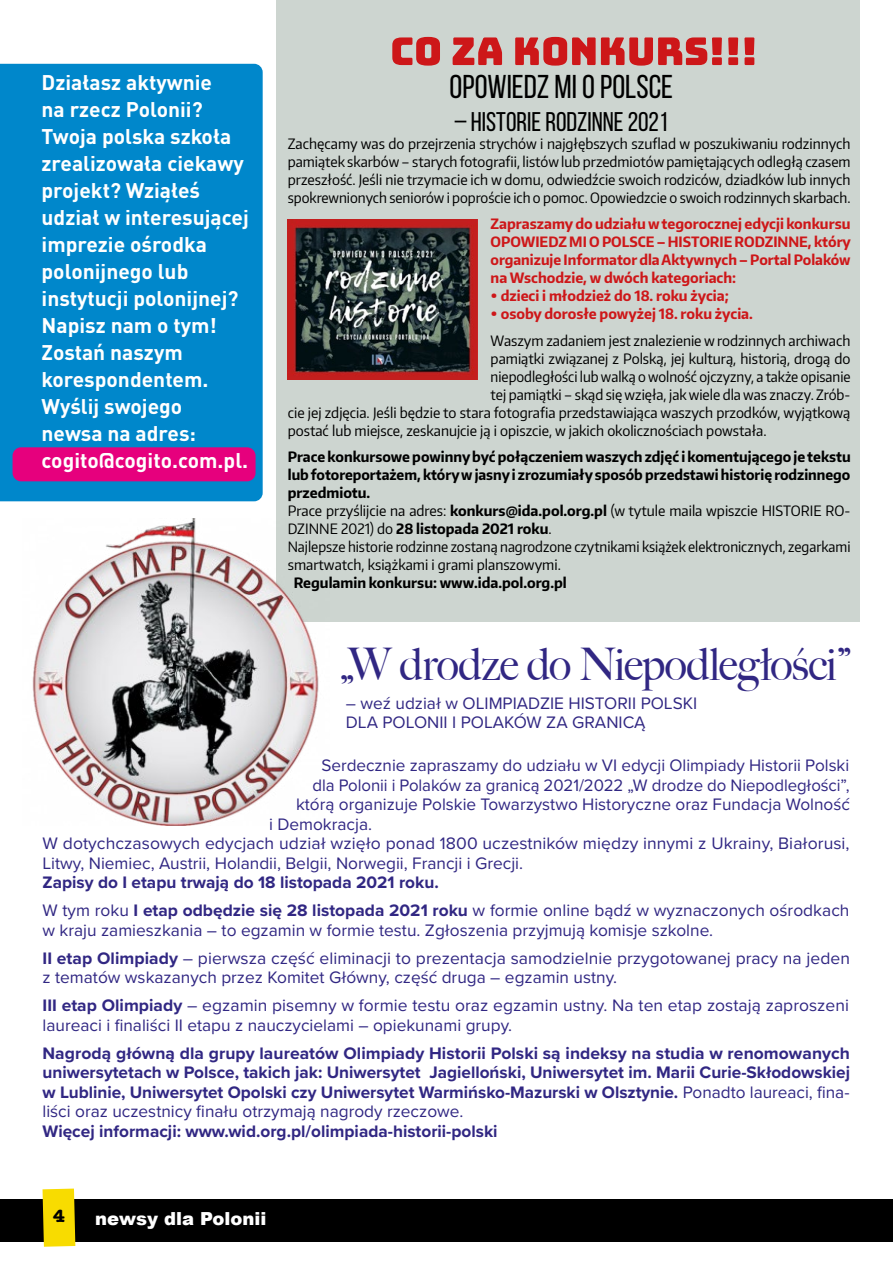
<style>
.page{position:relative;width:893px;height:1263px;background:#fff}
.page>*{position:absolute;margin:0;border:0;box-sizing:border-box;transform-origin:0 0}
.t1{font:500 45px "Big Caslon";letter-spacing:-.015em;color:#312783;scale:.96 1}
.t2{font:33px "Bebas Neue";color:#000}
.t3{font:27px "Bebas Neue";color:#000}
.t4{font:700 21px/27px "DIN Pro";color:#fff}
.t5{font:900 18px "Arial";color:#fff}
.t6{font:700 18px "American Typewriter";color:#000}
.t7{font:17.25px/28px "Proxima Nova";color:#312783}
.t8{font:700 17.25px/19.5px "Proxima Nova";color:#312783}
.t9{font:14.25px/18px "Encode Sans Narrow";color:#000;text-align:justify}
.t10{font:700 14.25px/18px "Encode Sans Narrow";color:#000}
.t11{font:700 14.25px/18px "Encode Sans Narrow";color:#cd1719;text-align:justify}
.s1{font-size:20.25px}
.s2{font-weight:700;font-size:20.25px;color:#cd1719}
.s3{font-weight:700;color:#cd1719}
.s4{font-weight:400}
.s5{font-weight:700}
</style>
<div class="page">
<div style="left:276px;top:0;width:584px;height:621px;background:#cdd5d0"></div>
<img style="left:32px;top:518px;width:297px;height:307px">
<img style="left:288px;top:220px;width:190px;height:159px">
<div style="left:0;top:64px;width:263px;height:437px;background:#0087cb"></div>
<div style="left:13px;top:447px;width:243px;height:34px;background:#e6007d;border-radius:9px"></div>
<svg style="left:392px;top:37px;width:362px;height:29px"></svg>
<div style="left:0;top:1199px;width:893px;height:43px;background:#000"></div>
<svg style="left:43px;top:1188px;width:32px;height:59px"></svg>
<p class="t4" style="left:42px;top:66px;width:209px">Działasz aktywnie<br>na rzecz Polonii?<br>Twoja polska szkoła zrealizowała ciekawy projekt? Wziąłeś udział w interesującej imprezie ośrodka polonijnego lub instytucji polonijnej?<br>Napisz nam o tym!<br>Zostań naszym korespondentem.<br>Wyślij swojego<br>newsa na adres: cogito@cogito.com.pl.</p>
<h2 class="t2" style="left:449px;top:69px;width:225px">OPOWIEDZ MI O POLSCE</h2>
<h3 class="t3" style="left:454px;top:107px;width:215px">– HISTORIE RODZINNE 2021</h3>
<p class="t9" style="left:288px;top:134px;width:564px">Zachęcamy was do przejrzenia strychów i najgłębszych szuflad w poszukiwaniu rodzinnych pamiątek skarbów – starych fotografii, listów lub przedmiotów pamiętających odległą czasem przeszłość. Jeśli nie trzymacie ich w domu, odwiedźcie swoich rodziców, dziadków lub innych spokrewnionych seniorów i poproście ich o pomoc. Opowiedzcie o swoich rodzinnych skarbach.</p>
<p class="t11" style="left:491px;top:214px;width:362px">Zapraszamy do udziału w tegorocznej edycji konkursu OPOWIEDZ MI O POLSCE – HISTORIE RODZINNE, który organizuje Informator dla Aktywnych – Portal Polaków na Wschodzie, w dwóch kategoriach:</p>
<p class="t11" style="left:491px;top:286px;width:240px"><span class="s1">•</span> dzieci i młodzież do 18. roku życia;</p>
<p class="t9" style="left:491px;top:300px;width:361px;line-height:26.5px"><span class="s2">•</span> <span class="s3">osoby dorosłe powyżej 18. roku życia.<br></span>Waszym zadaniem jest znalezienie w rodzinnych archiwach</p>
<p class="t9" style="left:491px;top:349px;width:361px">pamiątki związanej z Polską, jej kulturą, historią, drogą do</p>
<p class="t9" style="left:491px;top:367px;width:361px">niepodległości lub walką o wolność ojczyzny, a także opisanie</p>
<p class="t9" style="left:491px;top:385px;width:361px">tej pamiątki – skąd się wzięła, jak wiele dla was znaczy. Zrób-</p>
<p class="t9" style="left:288px;top:403px;width:564px">cie jej zdjęcia. Jeśli będzie to stara fotografia przedstawiająca waszych przodków, wyjątkową</p>
<p class="t9" style="left:288px;top:421px;width:480px">postać lub miejsce, zeskanujcie ją i opiszcie, w jakich okolicznościach powstała.</p>
<p class="t10" style="left:288px;top:447px;width:564px">Prace konkursowe powinny być połączeniem waszych zdjęć i komentującego je tekstu lub fotoreportażem, który w jasny i zrozumiały sposób przedstawi historię rodzinnego przedmiotu.<br><span class="s4">Prace przyślijcie na adres:</span> konkurs@ida.pol.org.pl <span class="s4">(w tytule maila wpiszcie HISTORIE RO-DZINNE 2021) do</span> 28 listopada 2021 roku<span class="s4">.<br>Najlepsze historie rodzinne zostaną nagrodzone czytnikami książek elektronicznych, zegarkami smartwatch, książkami i grami planszowymi.</span></p>
<p class="t10" style="left:294px;top:573px;width:274px">Regulamin konkursu: www.ida.pol.org.pl</p>
<h1 class="t1" style="left:341px;top:627px;width:531px">„W drodze do Niepodległości”</h1>
<p class="t7" style="left:346px;top:693px;width:353px;line-height:19.5px">– weź udział w OLIMPIADZIE HISTORII POLSKI<br>DLA POLONII I POLAKÓW ZA GRANICĄ</p>
<p class="t7" style="left:322px;top:751px;width:529px">Serdecznie zapraszamy do udziału w VI edycji Olimpiady Historii Polski</p>
<p class="t7" style="left:313px;top:770px;width:538px">dla Polonii i Polaków za granicą 2021/2022 „W drodze do Niepodległości”,</p>
<p class="t7" style="left:296px;top:790px;width:555px">którą organizuje Polskie Towarzystwo Historyczne oraz Fundacja Wolność</p>
<p class="t7" style="left:269px;top:809px;width:105px">i Demokracja.</p>
<p class="t7" style="left:43px;top:829px;width:809px">W dotychczasowych edycjach udział wzięło ponad 1800 uczestników między innymi z Ukrainy, Białorusi,</p>
<p class="t7" style="left:43px;top:848px;width:482px">Litwy, Niemiec, Austrii, Holandii, Belgii, Norwegii, Francji i Grecji.</p>
<p class="t8" style="left:43px;top:868px;width:808px;line-height:28px">Zapisy do I etapu trwają do 18 listopada 2021 roku.<br><span class="s4">W tym roku</span> I etap odbędzie się 28 listopada 2021 roku <span class="s4">w formie online bądź w wyznaczonych ośrodkach</span></p>
<p class="t7" style="left:43px;top:915px;width:809px">w kraju zamieszkania – to egzamin w formie testu. Zgłoszenia przyjmują komisje szkolne.<br><span class="s5">II etap Olimpiady</span> – pierwsza część eliminacji to prezentacja samodzielnie przygotowanej pracy na jeden</p>
<p class="t7" style="left:43px;top:963px;width:808px">z tematów wskazanych przez Komitet Główny, część druga – egzamin ustny.<br><span class="s5">III etap Olimpiady</span> – egzamin pisemny w formie testu oraz egzamin ustny. Na ten etap zostają zaproszeni</p>
<p class="t7" style="left:43px;top:1010px;width:471px">laureaci i finaliści II etapu z nauczycielami – opiekunami grupy.</p>
<p class="t8" style="left:43px;top:1043px;width:809px;text-align:justify">Nagrodą główną dla grupy laureatów Olimpiady Historii Polski są indeksy na studia w renomowanych uniwersytetach w Polsce, takich jak: Uniwersytet Jagielloński, Uniwersytet im. Marii Curie-Skłodowskiej w Lublinie, Uniwersytet Opolski czy Uniwersytet Warmińsko-Mazurski w Olsztynie. <span class="s4">Ponadto laureaci, fina&shy;liści oraz uczestnicy finału otrzymają nagrody rzeczowe.</span></p>
<p class="t8" style="left:43px;top:1121px;width:457px">Więcej informacji: www.wid.org.pl/olimpiada-historii-polski</p>
<p class="t6" style="left:53px;top:1200px;width:13px">4</p>
<p class="t5" style="left:95px;top:1206px;width:173px">newsy dla Polonii</p>
</div>
